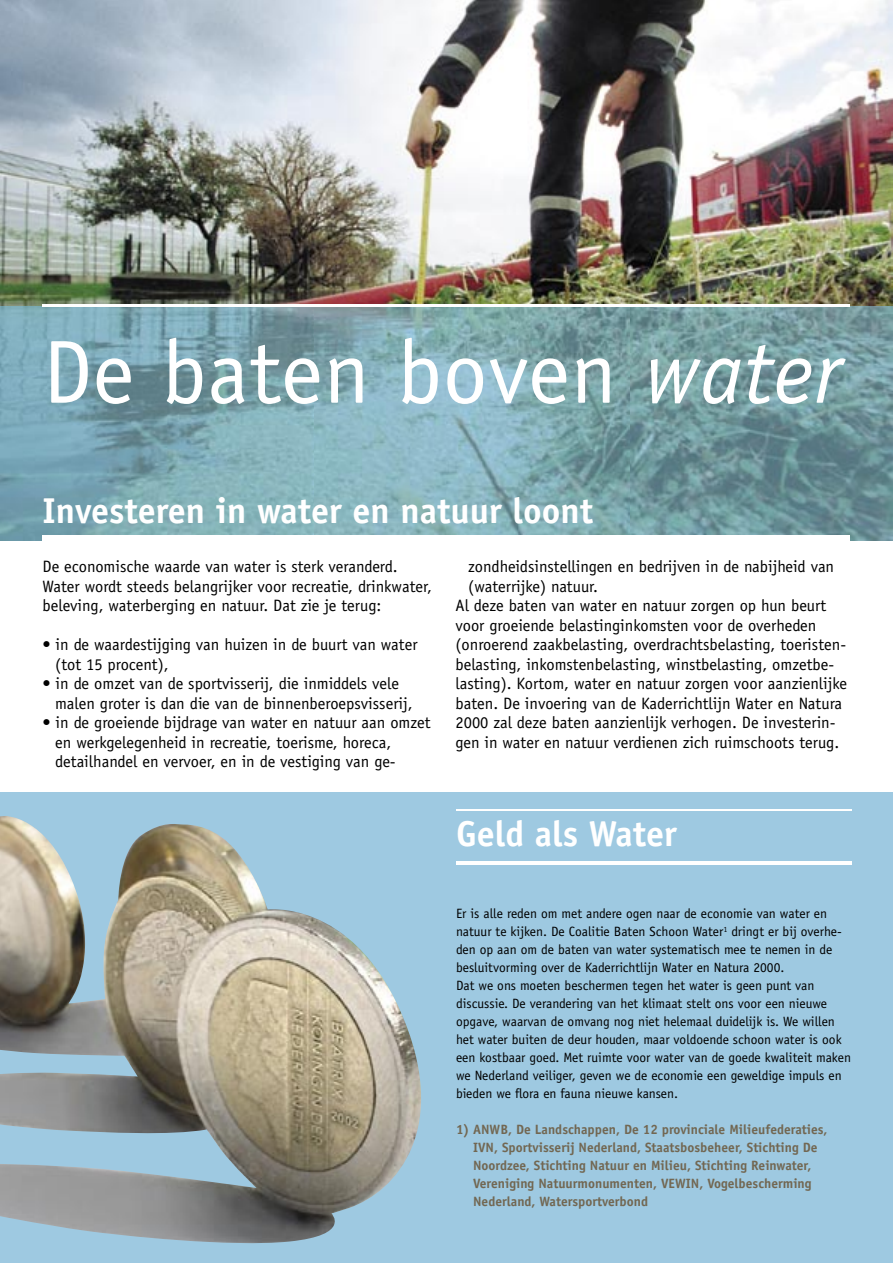
<style>
.page{position:relative;width:893px;height:1263px;background:#fff}
.page>*{position:absolute;margin:0;border:0;box-sizing:border-box;transform-origin:0 0}
.t1{font:89.85px "Officina Sans Std";letter-spacing:.005em;color:#fff}
.t2{font:700 36px "Officina Sans Std";color:#fff}
.t3{font:16.5px/19.5px "Officina Sans Std";color:#000}
.t4{font:13.5px/18px "Officina Sans Std";color:#000}
.t5{font:700 13.5px/18px "Officina Sans Std";color:#726752}
.s1{font-style:italic}
</style>
<div class="page">
<img style="left:0;top:0;width:893px;height:540px">
<div style="left:0;top:792px;width:893px;height:471px;background:#9ec9e1"></div>
<hr style="left:456px;top:809px;width:395px;height:2px;background:#fff">
<hr style="left:456px;top:861px;width:395px;height:3px;background:#fff">
<img style="left:0;top:816px;width:421px;height:428px">
<hr style="left:43px;top:304px;width:807px;height:2px;background:#fff">
<div style="left:43px;top:535px;width:807px;height:6px;background:#fff"></div>
<h1 class="t1" style="left:43px;top:320px;width:800px">De baten boven <span class="s1">water</span></h1>
<h2 class="t2" style="left:43px;top:488px;width:552px">Investeren in water en natuur loont</h2>
<p class="t3" style="left:43px;top:557px;width:391px">De economische waarde van water is sterk veranderd.<br>Water wordt steeds belangrijker voor recreatie, drinkwater, beleving, waterberging en natuur. Dat zie je terug:</p>
<p class="t3" style="left:55px;top:635px;width:364px;text-indent:-13px">• in de waardestijging van huizen in de buurt van water (tot 15 procent),</p>
<p class="t3" style="left:55px;top:674px;width:359px;text-indent:-13px">• in de omzet van de sportvisserij, die inmiddels vele malen groter is dan die van de binnenberoepsvisserij,</p>
<p class="t3" style="left:55px;top:713px;width:377px;text-indent:-13px">• in de groeiende bijdrage van water en natuur aan omzet en werkgelegenheid in recreatie, toerisme, horeca, detailhandel en vervoer, en in de vestiging van ge-</p>
<p class="t3" style="left:468px;top:557px;width:367px">zondheidsinstellingen en bedrijven in de nabijheid van</p>
<p class="t3" style="left:468px;top:576px;width:131px">(waterrijke) natuur.</p>
<p class="t3" style="left:455px;top:596px;width:372px">Al deze baten van water en natuur zorgen op hun beurt</p>
<p class="t3" style="left:455px;top:615px;width:362px">voor groeiende belastinginkomsten voor de overheden</p>
<p class="t3" style="left:455px;top:635px;width:392px">(onroerend zaakbelasting, overdrachtsbelasting, toeristen-</p>
<p class="t3" style="left:455px;top:654px;width:380px">belasting, inkomstenbelasting, winstbelasting, omzetbe-</p>
<p class="t3" style="left:455px;top:674px;width:393px">lasting). Kortom, water en natuur zorgen voor aanzienlijke</p>
<p class="t3" style="left:455px;top:693px;width:388px">baten. De invoering van de Kaderrichtlijn Water en Natura</p>
<p class="t3" style="left:455px;top:713px;width:382px">2000 zal deze baten aanzienlijk verhogen. De investerin-</p>
<p class="t3" style="left:455px;top:732px;width:385px">gen in water en natuur verdienen zich ruimschoots terug.</p>
<h2 class="t2" style="left:456px;top:811px;width:222px">Geld als Water</h2>
<p class="t4" style="left:456px;top:904px;width:396px">Er is alle reden om met andere ogen naar de economie van water en natuur te kijken. De Coalitie Baten Schoon Water<sup>1</sup> dringt er bij overhe&shy;den op aan om de baten van water systematisch mee te nemen in de besluitvorming over de Kaderrichtlijn Water en Natura 2000.<br>Dat we ons moeten beschermen tegen het water is geen punt van discussie. De verandering van het klimaat stelt ons voor een nieuwe opgave, waarvan de omvang nog niet helemaal duidelijk is. We willen het water buiten de deur houden, maar voldoende schoon water is ook een kostbaar goed. Met ruimte voor water van de goede kwaliteit maken we Nederland veiliger, geven we de economie een geweldige impuls en bieden we flora en fauna nieuwe kansen.</p>
<p class="t5" style="left:473px;top:1120px;width:356px;text-indent:-17px">1) ANWB, De Landschappen, De 12 provinciale Milieufederaties, IVN, Sportvisserij Nederland, Staatsbosbeheer, Stichting De Noordzee, Stichting Natuur en Milieu, Stichting Reinwater, Vereniging Natuurmonumenten, VEWIN, Vogelbescherming Nederland, Watersportverbond</p>
</div>
